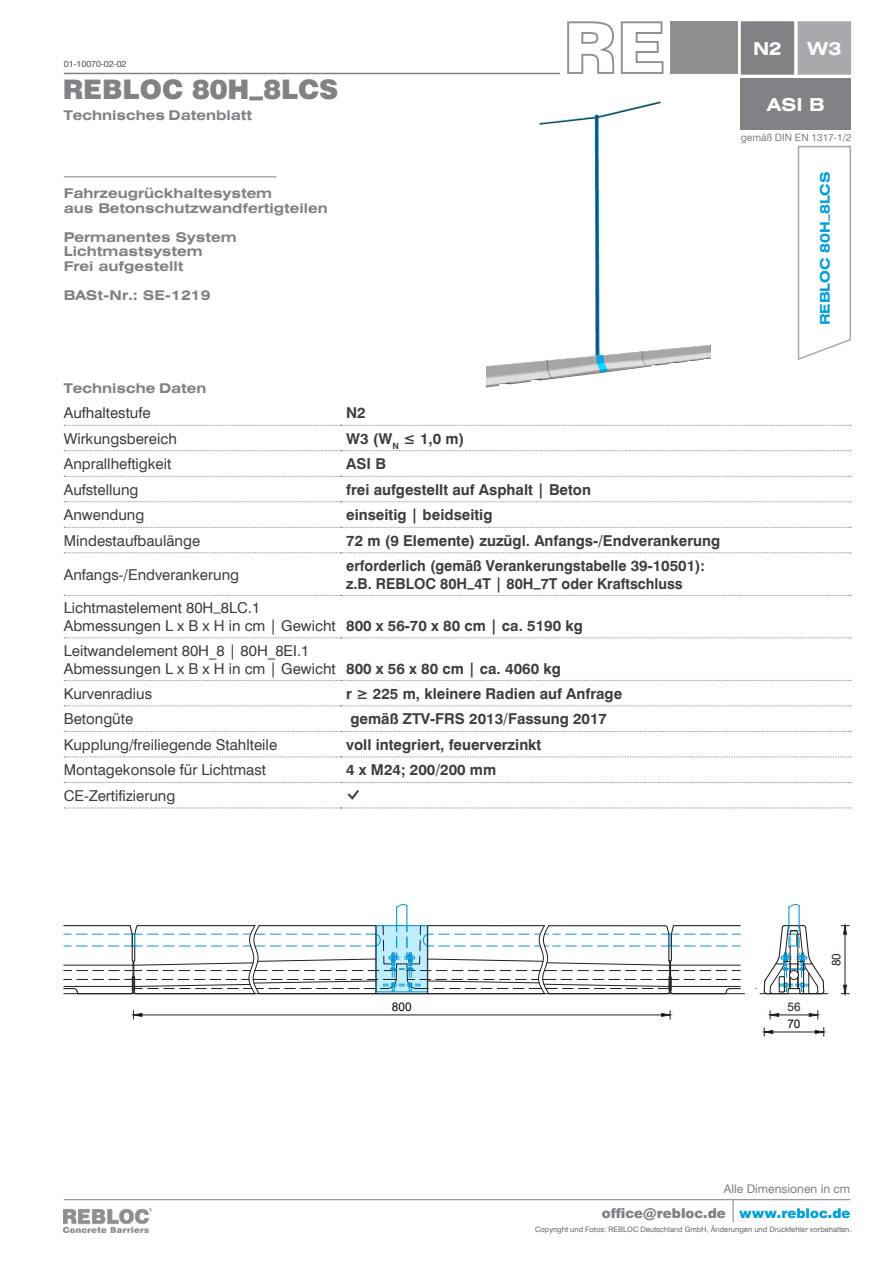
<style>
.page{position:relative;width:893px;height:1263px;background:#fff}
.page>*{position:absolute;margin:0;border:0;box-sizing:border-box;transform-origin:0 0}
.Systembezeichnung{font:900 27px "Swiss 721 BT";color:#808285}
.Box_ASI{font:700 expanded 18px "Swiss 721 BT";color:#fff}
.Box_Aufhaltestufe{font:700 expanded 18px "Swiss 721 BT";color:#fff}
.Box_Wirkungsbereich{font:700 expanded 18px "Swiss 721 BT";color:#fff}
.t1{font:15px "Swiss 721 BT";color:#3e3e3f}
.t2{font:700 15px "Swiss 721 BT";color:#3e3e3f}
.t3{font:700 15px "Swiss 721 BT";color:#3e3e3f;scale:.96 1}
.Beschreibung{font:700 expanded 13.5px "Swiss 721 BT";color:#808285}
.t4{font:900 13.5px "Swiss 721 BT";color:#808285}
.Technischesdatenblatt{font:700 expanded 13.5px "Swiss 721 BT";color:#808285}
.Technische_Daten{font:700 expanded 13.5px "Swiss 721 BT";color:#808285}
.Systembezeichung_blau{font:700 expanded 13.5px "Swiss 721 BT";color:#009fda}
.t5{font:12px "Swiss 721 BT";color:#808285}
.t6{font:11.85px "Arial";color:#000}
.t7{font:11.85px "Arial";color:#231f20}
.t8{font:10.2px "Swiss 721 BT";color:#808285}
.Nummernkreis{font:9px "Swiss 721 BT";color:#545557}
.t9{font:7.5px "Swiss 721 BT";color:#67676a}
.s1{color:#009fda}
</style>
<div class="page">
<hr style="left:64px;top:1199px;width:786px;height:1px;background:#808285">
<svg style="left:733px;top:1200px;width:1px;height:22px"></svg>
<img style="left:64px;top:1208px;width:87px;height:24px">
<div style="left:718px;top:1178px;width:138px;height:22px;background:#fff"></div>
<svg style="left:797px;top:145px;width:54px;height:215px"></svg>
<svg style="left:64px;top:425px;width:787px;height:1px"></svg>
<svg style="left:64px;top:450px;width:787px;height:1px"></svg>
<svg style="left:64px;top:476px;width:787px;height:1px"></svg>
<svg style="left:64px;top:501px;width:787px;height:1px"></svg>
<svg style="left:64px;top:527px;width:787px;height:1px"></svg>
<svg style="left:64px;top:552px;width:787px;height:1px"></svg>
<svg style="left:64px;top:595px;width:787px;height:1px"></svg>
<svg style="left:64px;top:637px;width:787px;height:1px"></svg>
<svg style="left:64px;top:680px;width:787px;height:1px"></svg>
<svg style="left:64px;top:705px;width:787px;height:1px"></svg>
<svg style="left:64px;top:731px;width:787px;height:1px"></svg>
<svg style="left:64px;top:756px;width:787px;height:1px"></svg>
<svg style="left:64px;top:782px;width:787px;height:1px"></svg>
<svg style="left:64px;top:807px;width:787px;height:1px"></svg>
<hr style="left:64px;top:73px;width:496px;height:1px;background:#808285">
<div style="left:670px;top:21px;width:67px;height:53px;background:#8f908f"></div>
<svg style="left:621px;top:21px;width:42px;height:53px"></svg>
<svg style="left:567px;top:21px;width:47px;height:53px"></svg>
<div style="left:741px;top:22px;width:52px;height:52px;background:#808285"></div>
<div style="left:741px;top:21px;width:53px;height:54px;border:2px solid #808285"></div>
<div style="left:798px;top:22px;width:52px;height:52px;background:#a8a9ad"></div>
<div style="left:798px;top:21px;width:53px;height:54px;border:2px solid #a8a9ad"></div>
<div style="left:741px;top:79px;width:110px;height:51px;background:#808285"></div>
<hr style="left:64px;top:176px;width:212px;height:1px;background:#808285">
<hr style="left:64px;top:993px;width:680px;height:1px;background:#231f20">
<hr style="left:760px;top:993px;width:68px;height:1px;background:#231f20">
<hr style="left:142px;top:1015px;width:520px;height:1px;background:#231f20">
<svg style="left:133px;top:1011px;width:10px;height:8px"></svg>
<svg style="left:661px;top:1011px;width:10px;height:8px"></svg>
<hr style="left:779px;top:1015px;width:30px;height:1px;background:#231f20">
<svg style="left:769px;top:1011px;width:10px;height:8px"></svg>
<svg style="left:808px;top:1011px;width:11px;height:8px"></svg>
<hr style="left:845px;top:934px;width:1px;height:51px;background:#231f20">
<svg style="left:841px;top:984px;width:8px;height:10px"></svg>
<svg style="left:841px;top:925px;width:8px;height:10px"></svg>
<svg style="left:763px;top:904px;width:62px;height:91px"></svg>
<svg style="left:64px;top:904px;width:676px;height:91px"></svg>
<hr style="left:773px;top:1032px;width:42px;height:1px;background:#231f20">
<svg style="left:763px;top:1028px;width:10px;height:8px"></svg>
<svg style="left:814px;top:1028px;width:10px;height:8px"></svg>
<img style="left:487px;top:101px;width:223px;height:287px">
<p class="Nummernkreis" style="left:64px;top:58px;width:64px">01-10070-02-02</p>
<p class="Systembezeichnung" style="left:63px;top:73px;width:277px">REBLOC 80H_8LCS</p>
<p class="Technischesdatenblatt" style="left:64px;top:107px;width:190px">Technisches Datenblatt</p>
<p class="Beschreibung" style="left:64px;top:185px;width:210px">Fahrzeugrückhaltesystem</p>
<p class="Beschreibung" style="left:64px;top:200px;width:266px">aus Betonschutzwandfertigteilen</p>
<p class="Beschreibung" style="left:64px;top:229px;width:174px">Permanentes System</p>
<p class="Beschreibung" style="left:64px;top:243px;width:140px">Lichtmastsystem</p>
<p class="Beschreibung" style="left:64px;top:258px;width:121px">Frei aufgestellt</p>
<p class="Beschreibung" style="left:64px;top:287px;width:148px">BASt-Nr.: SE-1219</p>
<p class="Box_Aufhaltestufe" style="left:753px;top:38px;width:30px">N2</p>
<p class="Box_Wirkungsbereich" style="left:807px;top:38px;width:35px">W3</p>
<p class="Box_ASI" style="left:767px;top:94px;width:59px">ASI B</p>
<p class="t8" style="left:741px;top:132px;width:112px">gemäß DIN EN 1317-1/2</p>
<p class="Systembezeichung_blau" style="left:817px;top:325px;width:155px;rotate:-90deg">REBLOC 80H_8LCS</p>
<p class="Technische_Daten" style="left:64px;top:380px;width:144px">Technische Daten</p>
<p class="t1" style="left:64px;top:404px;width:88px">Aufhaltestufe</p>
<p class="t2" style="left:346px;top:404px;width:21px">N2</p>
<p class="t1" style="left:64px;top:429px;width:115px">Wirkungsbereich</p>
<p class="t2" style="left:346px;top:429px;width:120px">W3 (W<sub>N</sub> ≤ 1,0 m)</p>
<p class="t1" style="left:64px;top:455px;width:109px">Anprallheftigkeit</p>
<p class="t2" style="left:346px;top:455px;width:41px">ASI B</p>
<p class="t1" style="left:64px;top:480px;width:76px">Aufstellung</p>
<p class="t2" style="left:346px;top:480px;width:246px">frei aufgestellt auf Asphalt | Beton</p>
<p class="t1" style="left:64px;top:506px;width:82px">Anwendung</p>
<p class="t2" style="left:346px;top:506px;width:148px">einseitig | beidseitig</p>
<p class="t1" style="left:64px;top:531px;width:138px">Mindestaufbaulänge</p>
<p class="t2" style="left:346px;top:531px;width:376px">72 m (9 Elemente) zuzügl. Anfangs-/Endverankerung</p>
<p class="t1" style="left:64px;top:565px;width:177px">Anfangs-/Endverankerung</p>
<p class="t3" style="left:346px;top:556px;width:375px">erforderlich (gemäß Verankerungstabelle 39-10501):</p>
<p class="t3" style="left:346px;top:574px;width:352px">z.B. REBLOC 80H_4T | 80H_7T oder Kraftschluss</p>
<p class="t1" style="left:64px;top:599px;width:198px">Lichtmastelement 80H_8LC.1</p>
<p class="t1" style="left:64px;top:617px;width:273px">Abmessungen L x B x H in cm | Gewicht</p>
<p class="t2" style="left:346px;top:617px;width:238px">800 x 56-70 x 80 cm | ca. 5190 kg</p>
<p class="t1" style="left:64px;top:641px;width:247px">Leitwandelement 80H_8 | 80H_8EI.1</p>
<p class="t1" style="left:64px;top:659px;width:273px">Abmessungen L x B x H in cm | Gewicht</p>
<p class="t2" style="left:346px;top:659px;width:216px">800 x 56 x 80 cm | ca. 4060 kg</p>
<p class="t1" style="left:64px;top:684px;width:90px">Kurvenradius</p>
<p class="t2" style="left:346px;top:684px;width:278px">r ≥ 225 m, kleinere Radien auf Anfrage</p>
<p class="t1" style="left:64px;top:710px;width:71px">Betongüte</p>
<p class="t2" style="left:350px;top:710px;width:258px">gemäß ZTV-FRS 2013/Fassung 2017</p>
<p class="t1" style="left:64px;top:735px;width:215px">Kupplung/freiliegende Stahlteile</p>
<p class="t2" style="left:346px;top:735px;width:197px">voll integriert, feuerverzinkt</p>
<p class="t1" style="left:64px;top:761px;width:204px">Montagekonsole für Lichtmast</p>
<p class="t2" style="left:346px;top:761px;width:152px">4 x M24; 200/200 mm</p>
<p class="t1" style="left:64px;top:786px;width:113px">CE-Zertifizierung</p>
<p class="t7" style="left:828px;top:966px;width:15px;rotate:-90deg">80</p>
<p class="t6" style="left:392px;top:998px;width:21px">800</p>
<p class="t7" style="left:787px;top:998px;width:15px">56</p>
<p class="t6" style="left:787px;top:1015px;width:15px">70</p>
<p class="t5" style="left:724px;top:1182px;width:128px">Alle Dimensionen in cm</p>
<p class="t4" style="left:602px;top:1205px;width:250px">office@rebloc.de <span class="s1">www.rebloc.de</span></p>
<p class="t9" style="left:535px;top:1225px;width:318px">Copyright und Fotos: REBLOC Deutschland GmbH, Änderungen und Druckfehler vorbehalten.</p>
</div>
